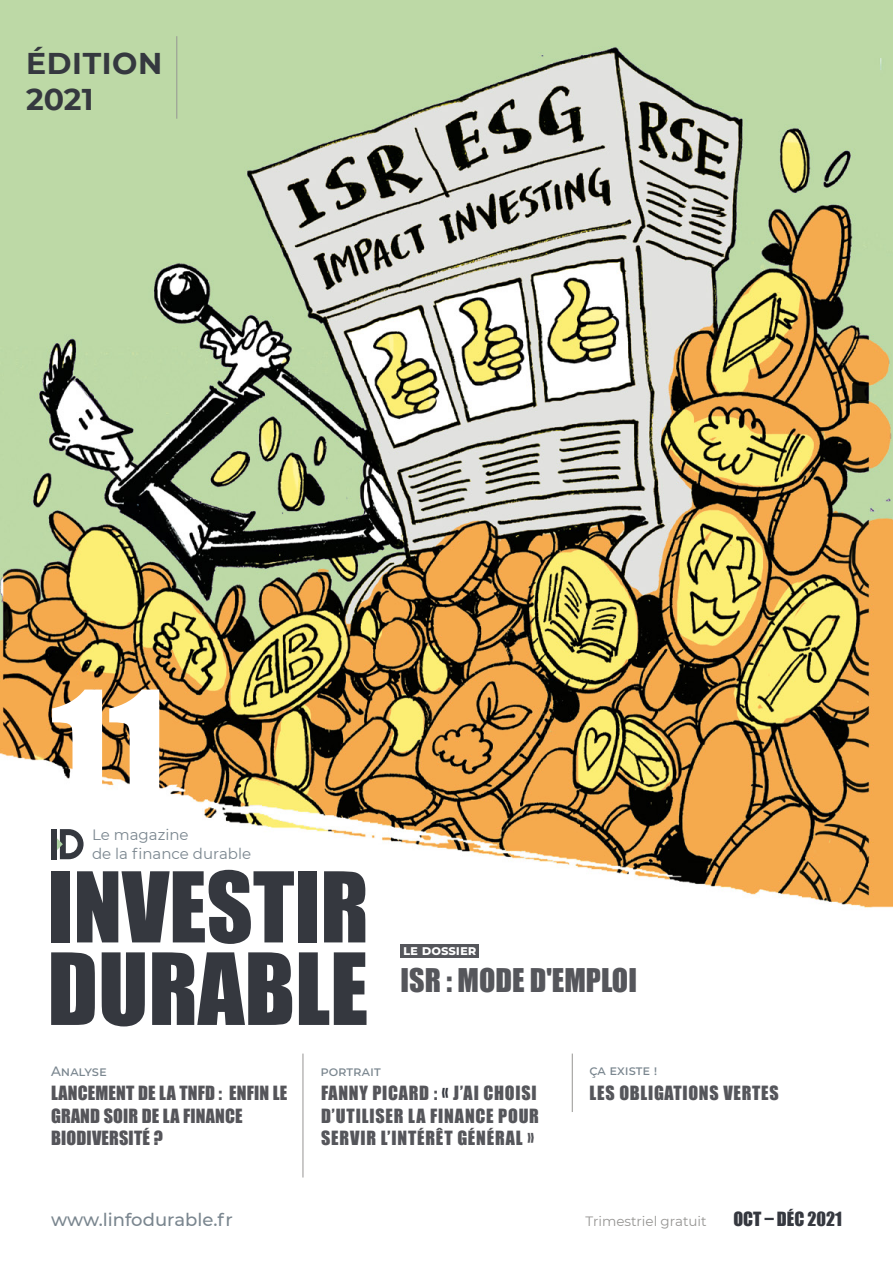
<style>
.page{position:relative;width:893px;height:1263px;background:#fff}
.page>*{position:absolute;margin:0;border:0;box-sizing:border-box;transform-origin:0 0}
.t1{font:150px "Impact";color:#fff}
.t2{font:91.8px "Impact";color:#35383f}
.t3{font:90px "Impact";color:#35383f}
.t4{font:30px "Impact";color:#55565b}
.t5{font:700 30px/36px "Montserrat";letter-spacing:.02em;color:#35383f}
.t6{font:18px/22.5px "Impact";letter-spacing:.04em;color:#55565b}
.t7{font:18px/22.5px "Impact";letter-spacing:.01em;color:#55555a}
.t8{font:500 18px "Montserrat";color:#7a868f}
.t9{font:18px "Impact";color:#35383f}
.t10{font:15px/19.5px "Montserrat";color:#7a868f}
.t11{font:500 13.5px "Montserrat";letter-spacing:.01em;color:#7a868f}
.t12{font:13.5px "Montserrat";color:#969593}
.t13{font:700 13.5px "Montserrat";color:#fff}
.s1{color:#55555a}
.s2{color:#35383f}
</style>
<div class="page">
<img style="left:0;top:0;width:893px;height:1178px">
<div style="left:51px;top:829px;width:6px;height:30px;background:#35383f"></div>
<svg style="left:57px;top:829px;width:27px;height:30px"></svg>
<div style="left:401px;top:944px;width:78px;height:13px;background:#55565b"></div>
<hr style="left:303px;top:1053px;width:1px;height:124px;background:#969593">
<hr style="left:572px;top:1053px;width:1px;height:59px;background:#969593">
<hr style="left:176px;top:36px;width:1px;height:83px;background:#969593">
<h3 class="t5" style="left:26px;top:44px;width:138px">ÉDITION<br>2021</h3>
<h1 class="t1" style="left:51px;top:633px;width:116px">11</h1>
<p class="t10" style="left:92px;top:824px;width:161px">Le magazine<br>de la finance durable</p>
<h3 class="t3" style="left:47px;top:837px;width:323px">INVESTIR</h3>
<h2 class="t2" style="left:47px;top:918px;width:322px">DURABLE</h2>
<p class="t11" style="left:51px;top:1061px;width:57px">Analyse</p>
<p class="t11" style="left:320px;top:1061px;width:61px">portrait</p>
<p class="t13" style="left:403px;top:941px;width:75px">le dossier</p>
<h3 class="t4" style="left:401px;top:957px;width:238px">ISR : MODE D'EMPLOI</h3>
<p class="t11" style="left:590px;top:1061px;width:69px">ça existe !</p>
<p class="t7" style="left:51px;top:1081px;width:238px">LANCEMENT DE LA TNFD : ENFIN LE<br>GRAND SOIR DE LA FINANCE<br>BIODIVERSITÉ ?</p>
<p class="t6" style="left:321px;top:1081px;width:219px"><span class="s1">FANNY PICARD :</span> <span class="s2">«</span> J’AI CHOISI<br>D’UTILISER LA FINANCE POUR<br>SERVIR L’INTÉRÊT GÉNÉRAL »</p>
<p class="t6" style="left:590px;top:1081px;width:190px">LES OBLIGATIONS VERTES</p>
<p class="t8" style="left:51px;top:1207px;width:183px">www.linfodurable.fr</p>
<p class="t12" style="left:585px;top:1212px;width:123px">Trimestriel gratuit</p>
<p class="t9" style="left:733px;top:1205px;width:110px">OCT – DÉC 2021</p>
</div>
